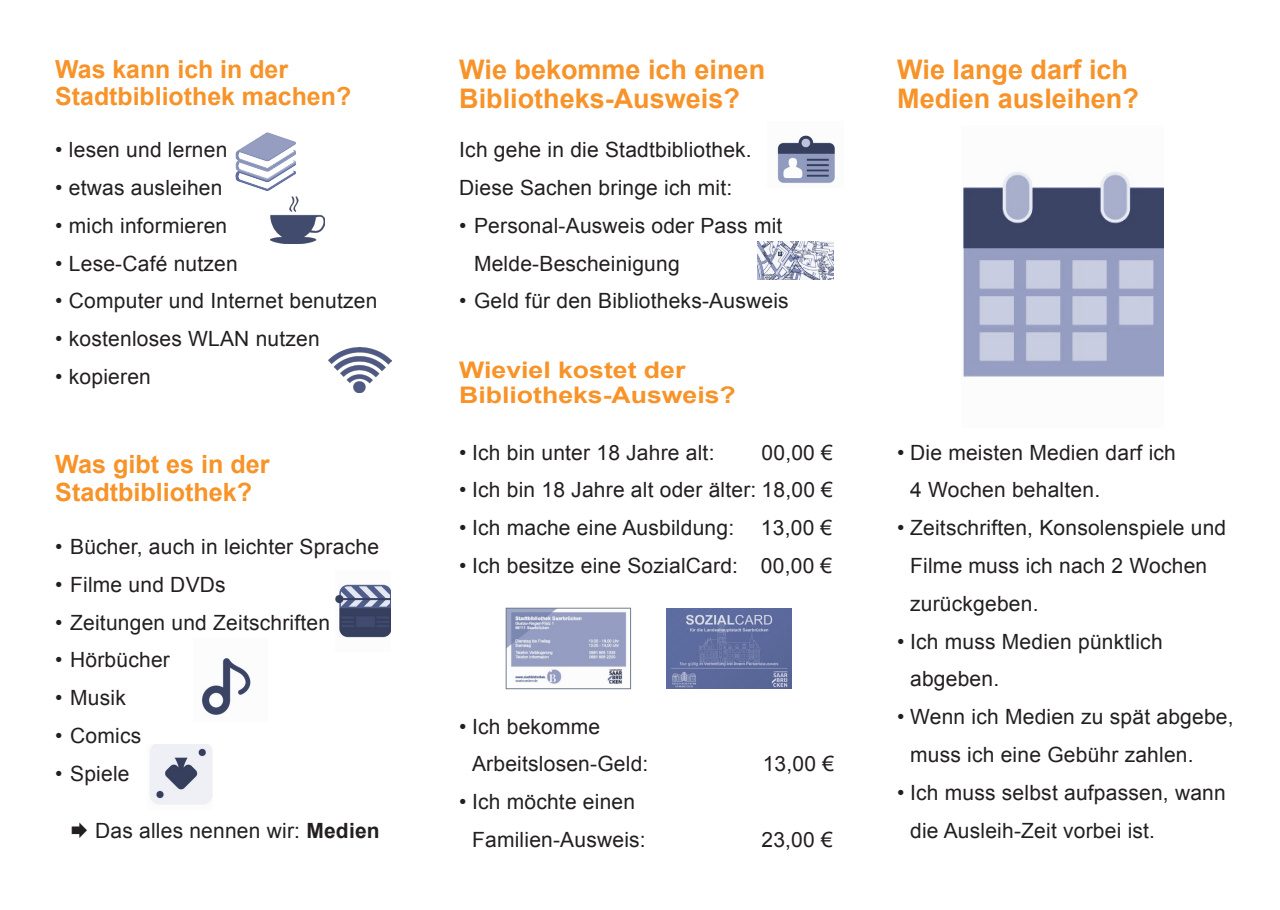
<style>
.page{position:relative;width:1280px;height:910px;background:#fff}
.page>*{position:absolute;margin:0;border:0;box-sizing:border-box;transform-origin:0 0}
.Überschrift_Arial_Bo{font:700 27px/29.2px "Arial";color:#f79328}
.Überschrift_Arial_Bo-2{font:700 25.2px/27.3px "Arial";color:#f79328}
.Überschrift_Arial_Bo-3{font:700 24.9px/27px "Arial";color:#f79328}
.Überschrift_Arial_Bo-4{font:700 22.8px/24.8px "Arial";color:#f79328;scale:1.17 1}
.Fließtext_Aufzählung{font:21px/37.8px "Arial";letter-spacing:.01em;color:#231f20}
.s1{font-weight:700}
</style>
<div class="page">
<img style="left:150px;top:745px;width:63px;height:60px">
<img style="left:270px;top:196px;width:55px;height:47px">
<img style="left:235px;top:132px;width:61px;height:59px">
<img style="left:962px;top:172px;width:201px;height:206px">
<img style="left:667px;top:608px;width:124px;height:81px">
<img style="left:777px;top:135px;width:58px;height:48px">
<img style="left:757px;top:242px;width:77px;height:38px">
<img style="left:202px;top:658px;width:49px;height:57px">
<img style="left:336px;top:584px;width:55px;height:54px">
<img style="left:329px;top:347px;width:62px;height:45px">
<img style="left:508px;top:610px;width:119px;height:74px">
<div style="left:506px;top:608px;width:125px;height:81px;border:1px solid #717d91"></div>
<p class="Überschrift_Arial_Bo-3" style="left:55px;top:56px;width:297px">Was kann ich in der<br>Stadtbibliothek machen?</p>
<p class="Fließtext_Aufzählung" style="left:55px;top:131px;width:174px">• lesen und lernen</p>
<p class="Fließtext_Aufzählung" style="left:55px;top:169px;width:169px">• etwas ausleihen</p>
<p class="Fließtext_Aufzählung" style="left:55px;top:207px;width:173px">• mich informieren</p>
<p class="Fließtext_Aufzählung" style="left:55px;top:244px;width:184px">• Lese-Café nutzen</p>
<p class="Fließtext_Aufzählung" style="left:55px;top:282px;width:324px">• Computer und Internet benutzen</p>
<p class="Fließtext_Aufzählung" style="left:55px;top:320px;width:266px">• kostenloses WLAN nutzen</p>
<p class="Fließtext_Aufzählung" style="left:55px;top:358px;width:97px">• kopieren</p>
<p class="Überschrift_Arial_Bo-2" style="left:55px;top:452px;width:216px">Was gibt es in der<br>Stadtbibliothek?</p>
<p class="Fließtext_Aufzählung" style="left:55px;top:528px;width:325px">• Bücher, auch in leichter Sprache</p>
<p class="Fließtext_Aufzählung" style="left:55px;top:566px;width:172px">• Filme und DVDs</p>
<p class="Fließtext_Aufzählung" style="left:55px;top:604px;width:276px">• Zeitungen und Zeitschriften</p>
<p class="Fließtext_Aufzählung" style="left:55px;top:641px;width:116px">• Hörbücher</p>
<p class="Fließtext_Aufzählung" style="left:55px;top:679px;width:72px">• Musik</p>
<p class="Fließtext_Aufzählung" style="left:55px;top:717px;width:87px">• Comics</p>
<p class="Fließtext_Aufzählung" style="left:55px;top:755px;width:76px">• Spiele</p>
<p class="Fließtext_Aufzählung" style="left:95px;top:812px;width:286px">Das alles nennen wir: <span class="s1">Medien</span></p>
<p class="Überschrift_Arial_Bo" style="left:459px;top:56px;width:307px">Wie bekomme ich einen<br>Bibliotheks-Ausweis?</p>
<p class="Fließtext_Aufzählung" style="left:459px;top:131px;width:294px">Ich gehe in die Stadtbibliothek.<br>Diese Sachen bringe ich mit:</p>
<p class="Fließtext_Aufzählung" style="left:474px;top:207px;width:310px;text-indent:-15px">• Personal-Ausweis oder Pass mit<br>Melde-Bescheinigung</p>
<p class="Fließtext_Aufzählung" style="left:459px;top:282px;width:331px">• Geld für den Bibliotheks-Ausweis</p>
<p class="Überschrift_Arial_Bo-4" style="left:459px;top:358px;width:238px">Wieviel kostet der<br>Bibliotheks-Ausweis?</p>
<p class="Fließtext_Aufzählung" style="left:459px;top:433px;width:257px">• Ich bin unter 18 Jahre alt:</p>
<p class="Fließtext_Aufzählung" style="left:761px;top:433px;width:73px">00,00 €</p>
<p class="Fließtext_Aufzählung" style="left:459px;top:471px;width:375px">• Ich bin 18 Jahre alt oder älter: 18,00 €</p>
<p class="Fließtext_Aufzählung" style="left:459px;top:509px;width:276px">• Ich mache eine Ausbildung:</p>
<p class="Fließtext_Aufzählung" style="left:761px;top:509px;width:73px">13,00 €</p>
<p class="Fließtext_Aufzählung" style="left:459px;top:547px;width:374px">• Ich besitze eine SozialCard: 00,00 €</p>
<p class="Fließtext_Aufzählung" style="left:472px;top:707px;width:178px;text-indent:-13px">• Ich bekomme<br>Arbeitslosen-Geld:</p>
<p class="Fließtext_Aufzählung" style="left:472px;top:783px;width:175px;text-indent:-13px">• Ich möchte einen<br>Familien-Ausweis:</p>
<p class="Fließtext_Aufzählung" style="left:763px;top:745px;width:73px">13,00 €</p>
<p class="Fließtext_Aufzählung" style="left:761px;top:821px;width:73px">23,00 €</p>
<p class="Überschrift_Arial_Bo" style="left:897px;top:56px;width:243px">Wie lange darf ich<br>Medien ausleihen?</p>
<p class="Fließtext_Aufzählung" style="left:910px;top:433px;width:267px;text-indent:-13px">• Die meisten Medien darf ich<br>4 Wochen behalten.</p>
<p class="Fließtext_Aufzählung" style="left:910px;top:509px;width:318px;text-indent:-13px">• Zeitschriften, Konsolenspiele und<br>Filme muss ich nach 2 Wochen zurückgeben.</p>
<p class="Fließtext_Aufzählung" style="left:910px;top:622px;width:254px;text-indent:-13px">• Ich muss Medien pünktlich abgeben.</p>
<p class="Fließtext_Aufzählung" style="left:910px;top:698px;width:325px;text-indent:-13px">• Wenn ich Medien zu spät abgebe, muss ich eine Gebühr zahlen.</p>
<p class="Fließtext_Aufzählung" style="left:910px;top:774px;width:317px;text-indent:-13px">• Ich muss selbst aufpassen, wann die Ausleih-Zeit vorbei ist.</p>
</div>
